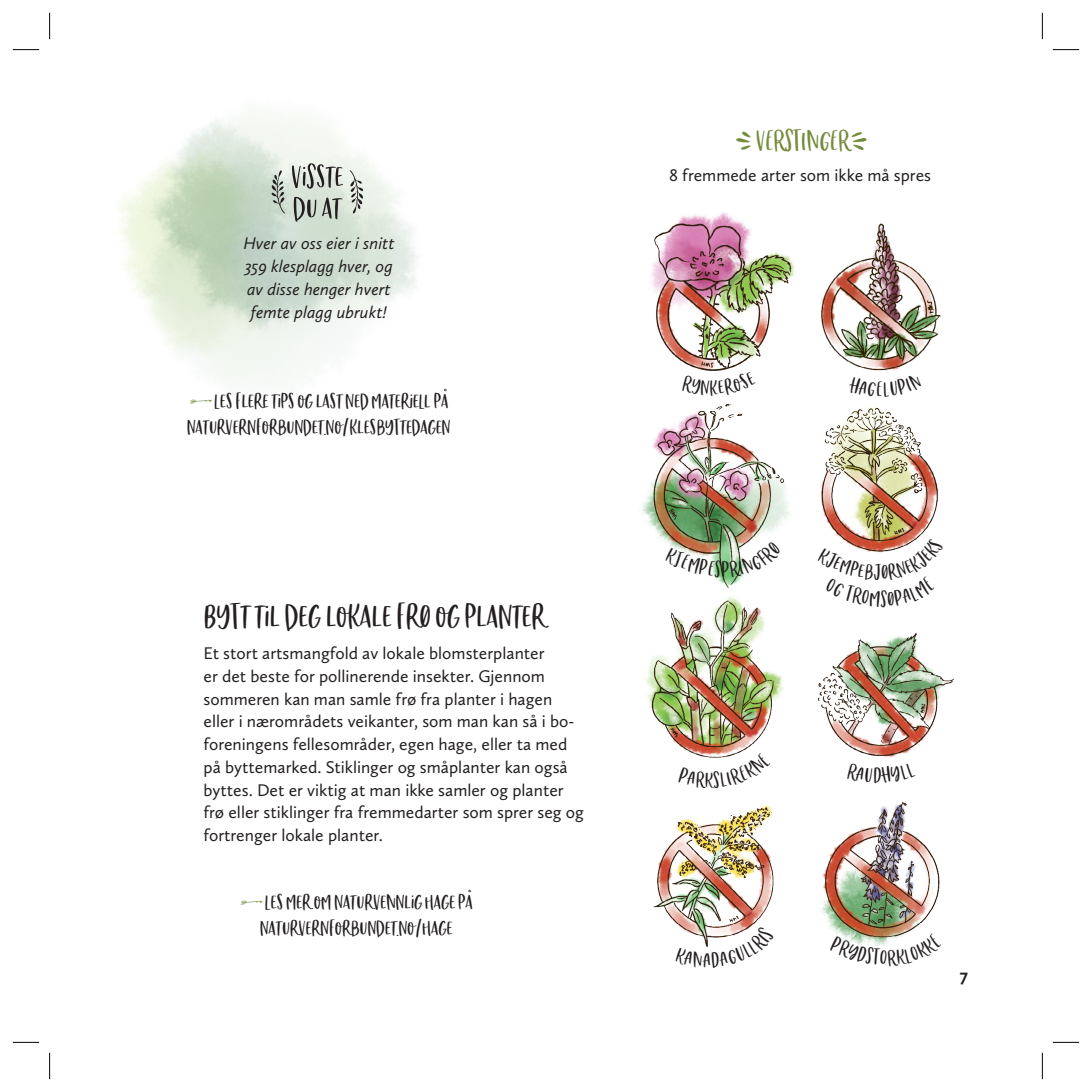
<style>
.page{position:relative;width:1092px;height:1092px;background:#fff}
.page>*{position:absolute;margin:0;border:0;box-sizing:border-box;transform-origin:0 0}
.t1{font:42px "Chinup Buttercup Cutecaps";color:#231f20}
.t2{font:35px "Chinup Buttercup Cutecaps";color:#738c3a}
.t3{font:26.25px/26.2px "Chinup Buttercup Cutecaps";color:#231f20}
.t4{font:17.5px/22.8px "Calluna Sans";color:#231f20}
.t5{font:italic 17.5px/22.8px "Calluna Sans";color:#231f20;text-align:center}
.t6{font:700 17.5px "Calluna Sans";color:#231f20}
.s1{font-family:"Chinup Buttercup Elements";color:#738c3a}
.s2{font-family:"Chinup Buttercup Elements"}
</style>
<div class="page">
<svg style="left:294px;top:197px;width:48px;height:25px"></svg>
<svg style="left:292px;top:163px;width:51px;height:26px"></svg>
<svg style="left:350px;top:170px;width:13px;height:43px"></svg>
<svg style="left:271px;top:170px;width:14px;height:43px"></svg>
<img style="left:820px;top:223px;width:121px;height:148px">
<img style="left:653px;top:805px;width:121px;height:121px">
<img style="left:821px;top:407px;width:118px;height:130px">
<img style="left:642px;top:403px;width:148px;height:177px">
<img style="left:645px;top:580px;width:139px;height:172px">
<img style="left:821px;top:801px;width:119px;height:132px">
<img style="left:651px;top:212px;width:145px;height:159px">
<img style="left:817px;top:633px;width:137px;height:125px">
<svg style="left:13px;top:49px;width:26px;height:1px"></svg>
<svg style="left:1052px;top:49px;width:26px;height:1px"></svg>
<svg style="left:13px;top:1041px;width:26px;height:1px"></svg>
<svg style="left:1053px;top:1041px;width:25px;height:1px"></svg>
<svg style="left:49px;top:13px;width:1px;height:26px"></svg>
<svg style="left:49px;top:1052px;width:1px;height:26px"></svg>
<svg style="left:1041px;top:13px;width:1px;height:26px"></svg>
<svg style="left:1041px;top:1053px;width:1px;height:25px"></svg>
<svg style="left:679px;top:926px;width:73px;height:21px"></svg>
<svg style="left:690px;top:752px;width:51px;height:6px"></svg>
<svg style="left:841px;top:537px;width:78px;height:16px"></svg>
<svg style="left:664px;top:540px;width:117px;height:37px"></svg>
<svg style="left:836px;top:933px;width:69px;height:14px"></svg>
<p class="t5" style="left:243px;top:232px;width:153px">Hver av oss eier i snitt<br>359 klesplagg hver, og av disse henger hvert femte plagg ubrukt!</p>
<h3 class="t3" style="left:187px;top:386px;width:265px"><span class="s1">b</span>Les flere tips og last ned materiell på naturvernforbundet.no/klesbyttedagen</h3>
<h1 class="t1" style="left:203px;top:594px;width:343px">Bytt til deg lokale frø og planter</h1>
<p class="t4" style="left:203px;top:641px;width:382px">Et stort artsmangfold av lokale blomsterplanter<br>er det beste for pollinerende insekter. Gjennom sommeren kan man samle frø fra planter i hagen eller i nærområdets veikanter, som man kan så i bo&shy;foreningens fellesområder, egen hage, eller ta med på byttemarked. Stiklinger og småplanter kan også byttes. Det er viktig at man ikke samler og planter frø eller stiklinger fra fremmedarter som sprer seg og fortrenger lokale planter.</p>
<h3 class="t3" style="left:240px;top:887px;width:235px;text-align:center"><span class="s1">b</span>Les mer om naturvennlig hage på naturvernforbundet.no/hage</h3>
<h2 class="t2" style="left:733px;top:122px;width:136px"><span class="s2">V</span>VERSTINGER<span class="s2">W</span></h2>
<p class="t4" style="left:669px;top:163px;width:263px">8 fremmede arter som ikke må spres</p>
<p class="t6" style="left:959px;top:964px;width:10px">7</p>
</div>
